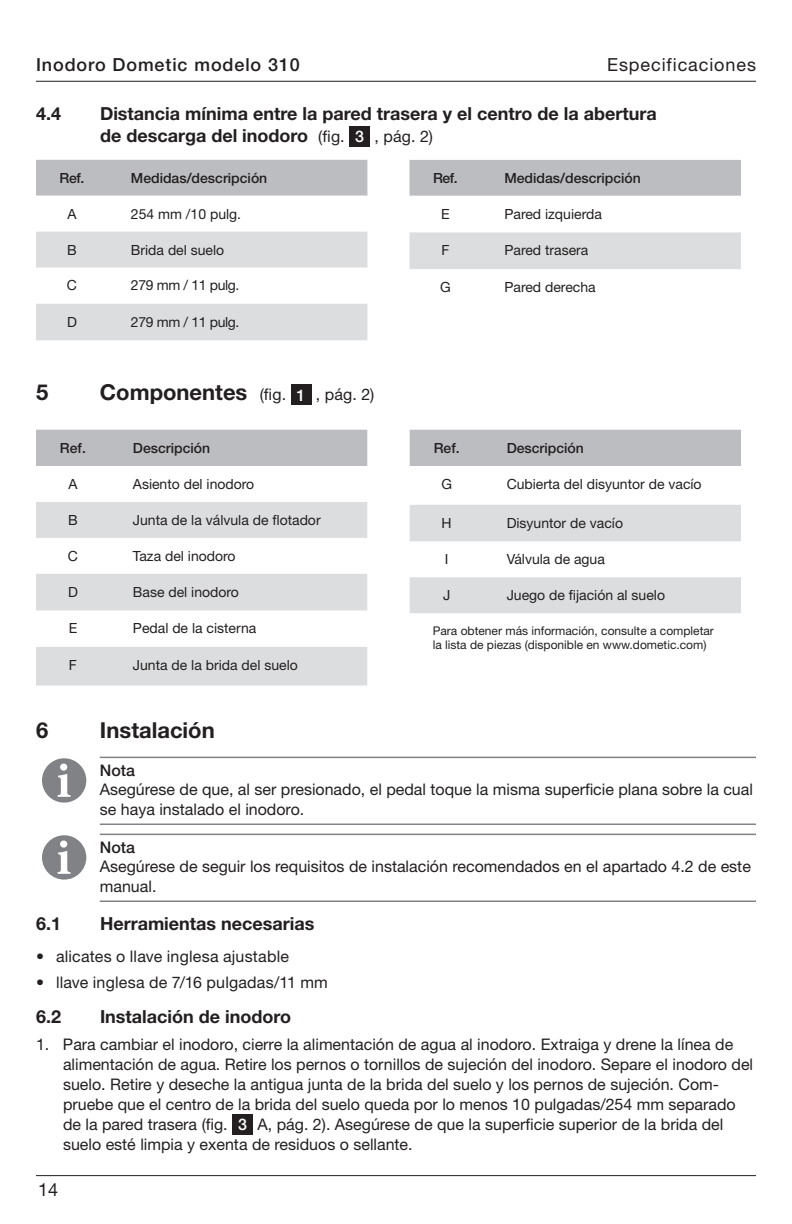
<style>
.page{position:relative;width:792px;height:1224px;background:#fff}
.page>*{position:absolute;margin:0;border:0;box-sizing:border-box;transform-origin:0 0}
.chapterhead{font:700 22px "Helvetica Neue LT Std";color:#231f20}
.section_subhead{font:700 18px/21.6px "Helvetica Neue LT Std";color:#231f20}
.chapterhead-2{font:700 18px "Helvetica Neue LT Std";color:#231f20}
.t1{font:500 18px "Helvetica Neue LT Std";letter-spacing:.05em;color:#231f20}
.t2{font:18px "Helvetica Neue LT Std";letter-spacing:.05em;color:#231f20}
.number_body{font:16px/20px "Helvetica Neue LT Std";color:#231f20}
.bullet_body{font:16px "Helvetica Neue LT Std";letter-spacing:.01em;color:#231f20}
.section_subhead-2{font:16px "Helvetica Neue LT Std";color:#231f20}
.chapterhead-3{font:16px "Helvetica Neue LT Std";color:#231f20}
.t3{font:500 16px "Helvetica Neue LT Std";color:#fff}
.t4{font:14px "Helvetica Neue LT Std";color:#231f20}
.t5{font:500 14px "Helvetica Neue LT Std";color:#231f20}
.t6{font:14px "Helvetica Neue LT Std";letter-spacing:-.025em;color:#231f20}
.t7{font:12px/14.4px "Helvetica Neue LT Std";color:#231f20}
.s1{font-weight:400;font-size:16px}
.s2{font-weight:500}
</style>
<div class="page">
<hr style="left:36px;top:1175px;width:720px;height:1px;background:#231f20">
<div style="left:349px;top:126px;width:21px;height:21px;background:#231f20"></div>
<svg style="left:36px;top:160px;width:331px;height:180px"></svg>
<svg style="left:410px;top:160px;width:331px;height:109px"></svg>
<div style="left:291px;top:385px;width:20px;height:20px;background:#231f20"></div>
<div style="left:36px;top:430px;width:331px;height:36px;background:#bcbdc0"></div>
<svg style="left:36px;top:502px;width:331px;height:184px;fill:#dcdddf"></svg>
<div style="left:410px;top:430px;width:331px;height:36px;background:#bcbdc0"></div>
<svg style="left:410px;top:505px;width:331px;height:108px"></svg>
<hr style="left:100px;top:757px;width:656px;height:1px;background:#808285">
<hr style="left:100px;top:824px;width:656px;height:1px;background:#808285">
<div style="left:42px;top:758px;width:44px;height:45px;background:#808285;border-radius:50%"></div>
<svg style="left:58px;top:764px;width:13px;height:33px"></svg>
<hr style="left:100px;top:834px;width:656px;height:1px;background:#808285">
<hr style="left:100px;top:901px;width:656px;height:1px;background:#808285">
<div style="left:42px;top:835px;width:44px;height:45px;background:#808285;border-radius:50%"></div>
<svg style="left:58px;top:841px;width:13px;height:33px"></svg>
<div style="left:232px;top:1114px;width:21px;height:21px;background:#231f20"></div>
<hr style="left:36px;top:81px;width:720px;height:1px;background:#231f20">
<p class="t1" style="left:36px;top:53px;width:265px">Inodoro Dometic modelo 310</p>
<p class="t2" style="left:607px;top:53px;width:150px">Especificaciones</p>
<p class="section_subhead" style="left:36px;top:103px;width:27px">4.4</p>
<p class="section_subhead" style="left:100px;top:103px;width:558px">Distancia mínima entre la pared trasera y el centro de la abertura de descarga del inodoro <span class="s1">(fig.</span></p>
<p class="t3" style="left:355px;top:127px;width:10px">3</p>
<p class="section_subhead-2" style="left:375px;top:127px;width:60px">, pág. 2)</p>
<p class="t5" style="left:60px;top:169px;width:26px">Ref.</p>
<p class="t5" style="left:131px;top:169px;width:138px">Medidas/descripción</p>
<p class="t4" style="left:67px;top:205px;width:11px">A</p>
<p class="t4" style="left:131px;top:205px;width:109px">254 mm /10 pulg.</p>
<p class="t4" style="left:67px;top:241px;width:11px">B</p>
<p class="t4" style="left:131px;top:241px;width:95px">Brida del suelo</p>
<p class="t4" style="left:67px;top:277px;width:12px">C</p>
<p class="t6" style="left:131px;top:277px;width:108px">279 mm / 11 pulg.</p>
<p class="t4" style="left:67px;top:313px;width:11px">D</p>
<p class="t6" style="left:131px;top:313px;width:108px">279 mm / 11 pulg.</p>
<p class="chapterhead" style="left:36px;top:379px;width:14px">5</p>
<p class="chapterhead" style="left:100px;top:379px;width:185px">Componentes <span class="s1">(fig.</span></p>
<p class="t3" style="left:297px;top:385px;width:10px">1</p>
<p class="chapterhead-3" style="left:316px;top:385px;width:60px">, pág. 2)</p>
<p class="t5" style="left:60px;top:440px;width:27px">Ref.</p>
<p class="t5" style="left:133px;top:440px;width:79px">Descripción</p>
<p class="t4" style="left:68px;top:476px;width:11px">A</p>
<p class="t4" style="left:133px;top:476px;width:123px">Asiento del inodoro</p>
<p class="t4" style="left:68px;top:512px;width:11px">B</p>
<p class="t4" style="left:133px;top:512px;width:189px">Junta de la válvula de flotador</p>
<p class="t4" style="left:68px;top:548px;width:12px">C</p>
<p class="t4" style="left:133px;top:548px;width:104px">Taza del inodoro</p>
<p class="t4" style="left:68px;top:583px;width:11px">D</p>
<p class="t4" style="left:133px;top:583px;width:108px">Base del inodoro</p>
<p class="t4" style="left:69px;top:620px;width:10px">E</p>
<p class="t4" style="left:133px;top:620px;width:125px">Pedal de la cisterna</p>
<p class="t4" style="left:69px;top:656px;width:10px">F</p>
<p class="t4" style="left:133px;top:656px;width:166px">Junta de la brida del suelo</p>
<p class="t5" style="left:433px;top:170px;width:26px">Ref.</p>
<p class="t5" style="left:504px;top:170px;width:138px">Medidas/descripción</p>
<p class="t4" style="left:441px;top:205px;width:10px">E</p>
<p class="t4" style="left:504px;top:205px;width:99px">Pared izquierda</p>
<p class="t4" style="left:441px;top:242px;width:10px">F</p>
<p class="t4" style="left:504px;top:242px;width:85px">Pared trasera</p>
<p class="t4" style="left:440px;top:279px;width:12px">G</p>
<p class="t4" style="left:504px;top:279px;width:93px">Pared derecha</p>
<p class="t5" style="left:434px;top:440px;width:27px">Ref.</p>
<p class="t5" style="left:507px;top:440px;width:79px">Descripción</p>
<p class="t4" style="left:441px;top:476px;width:12px">G</p>
<p class="t4" style="left:507px;top:476px;width:196px">Cubierta del disyuntor de vacío</p>
<p class="t4" style="left:442px;top:514px;width:12px">H</p>
<p class="t4" style="left:507px;top:514px;width:118px">Disyuntor de vacío</p>
<p class="t4" style="left:445px;top:551px;width:5px">I</p>
<p class="t4" style="left:507px;top:551px;width:100px">Válvula de agua</p>
<p class="t4" style="left:443px;top:587px;width:9px">J</p>
<p class="t4" style="left:507px;top:587px;width:160px">Juego de fijación al suelo</p>
<p class="t7" style="left:433px;top:623px;width:283px">Para obtener más información, consulte a completar la lista de piezas (disponible en www.dometic.com)</p>
<p class="chapterhead" style="left:36px;top:717px;width:14px">6</p>
<p class="chapterhead" style="left:100px;top:717px;width:116px">Instalación</p>
<p class="number_body" style="left:100px;top:761px;width:655px;line-height:19.2px"><span class="s2">Nota<br></span>Asegúrese de que, al ser presionado, el pedal toque la misma superficie plana sobre la cual se haya instalado el inodoro.</p>
<p class="number_body" style="left:100px;top:838px;width:653px;line-height:19.2px"><span class="s2">Nota<br></span>Asegúrese de seguir los requisitos de instalación recomendados en el apartado 4.2 de este manual.</p>
<p class="chapterhead-2" style="left:36px;top:913px;width:27px">6.1</p>
<p class="chapterhead-2" style="left:100px;top:913px;width:216px">Herramientas necesarias</p>
<p class="bullet_body" style="left:36px;top:947px;width:255px">• alicates o llave inglesa ajustable</p>
<p class="bullet_body" style="left:36px;top:973px;width:293px">• llave inglesa de 7/16 pulgadas/11 mm</p>
<p class="section_subhead" style="left:36px;top:1005px;width:27px">6.2</p>
<p class="section_subhead" style="left:100px;top:1005px;width:193px">Instalación de inodoro</p>
<p class="number_body" style="left:63px;top:1034px;width:692px;text-indent:-27px">1. Para cambiar el inodoro, cierre la alimentación de agua al inodoro. Extraiga y drene la línea de alimentación de agua. Retire los pernos o tornillos de sujeción del inodoro. Separe el inodoro del suelo. Retire y deseche la antigua junta de la brida del suelo y los pernos de sujeción. Com&shy;pruebe que el centro de la brida del suelo queda por lo menos 10 pulgadas/254 mm separado de la pared trasera (fig.</p>
<p class="number_body" style="left:63px;top:1114px;width:662px;text-indent:195px">A, pág. 2). Asegúrese de que la superficie superior de la brida del suelo esté limpia y exenta de residuos o sellante.</p>
<p class="t3" style="left:238px;top:1115px;width:10px">3</p>
<p class="t2" style="left:38px;top:1179px;width:22px">14</p>
</div>
